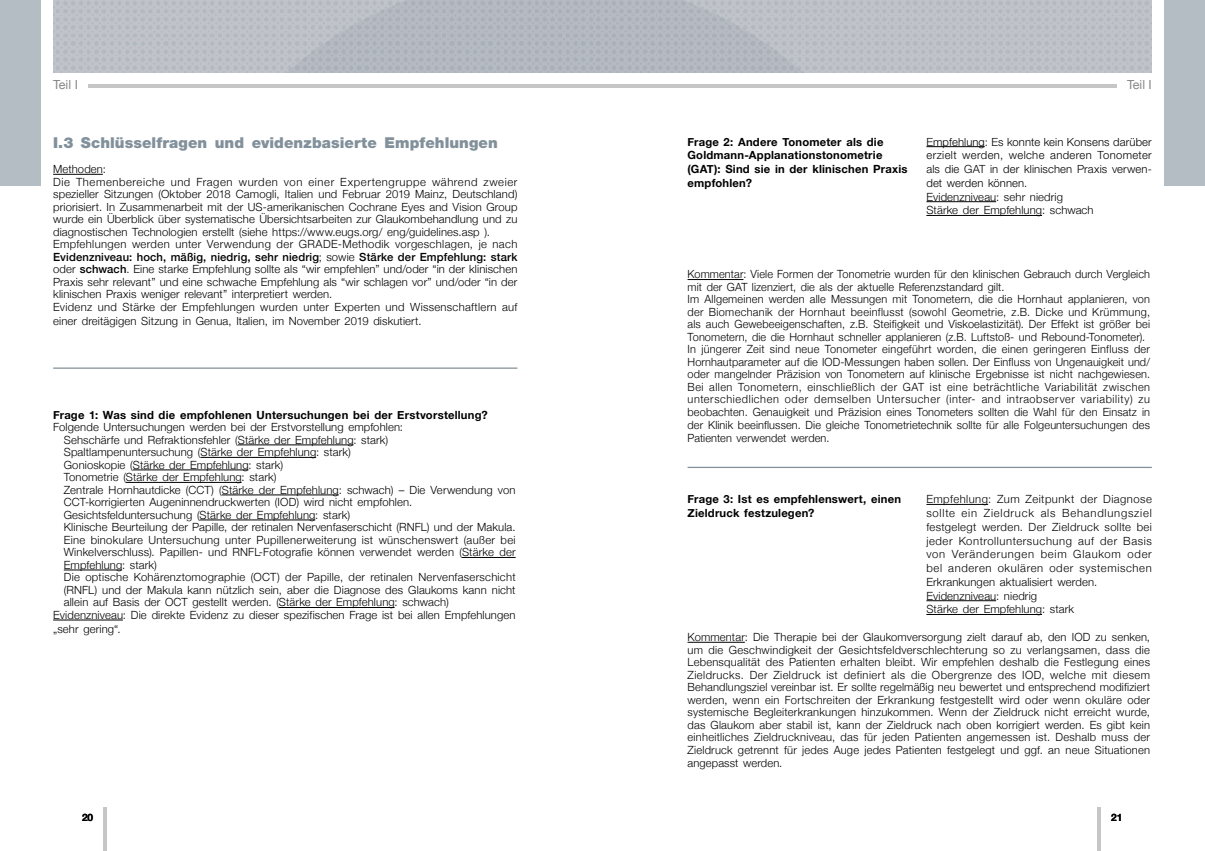
<style>
.page{position:relative;width:1205px;height:851px;background:#fff}
.page>*{position:absolute;margin:0;border:0;box-sizing:border-box;transform-origin:0 0}
.t1{font:900 15px "Helvetica Neue LT Pro";letter-spacing:.005em;color:#81909a}
.t2{font:12.5px "Helvetica Neue";color:#878787}
.t3{font:300 11.25px/12.5px "Helvetica Neue";letter-spacing:.015em;color:#000}
.t4{font:300 11.25px/13.8px "Helvetica Neue";letter-spacing:.04em;color:#000}
.t5{font:700 11.25px/13.8px "Helvetica Neue";letter-spacing:.02em;color:#000}
.t6{font:300 11.25px/13.8px "Helvetica Neue LT Pro";letter-spacing:.01em;color:#000;text-align:justify}
.t7{font:700 10.12px "Helvetica Neue";color:#000}
.s1{font-weight:500}
</style>
<div class="page">
<img style="left:53px;top:0;width:1099px;height:72px">
<svg style="left:220px;top:0;width:669px;height:72px;background:#b5bac1"></svg>
<hr style="left:600px;top:84px;width:516px;height:3px;background:#c6c6c6">
<hr style="left:88px;top:84px;width:512px;height:3px;background:#c6c6c6">
<div style="left:0;top:0;width:41px;height:186px;background:#b4bcc4"></div>
<div style="left:1164px;top:0;width:41px;height:186px;background:#b4bcc4"></div>
<hr style="left:103px;top:807px;width:4px;height:43px;background:#c6c6c6">
<hr style="left:1097px;top:807px;width:4px;height:43px;background:#c6c6c6">
<hr style="left:53px;top:367px;width:464px;height:2px;background:#81909a">
<hr style="left:238px;top:444px;width:115px;height:1px;background:#000">
<hr style="left:200px;top:457px;width:116px;height:1px;background:#000">
<hr style="left:133px;top:469px;width:115px;height:1px;background:#000">
<hr style="left:126px;top:482px;width:116px;height:1px;background:#000">
<hr style="left:222px;top:494px;width:117px;height:1px;background:#000">
<hr style="left:200px;top:519px;width:115px;height:1px;background:#000">
<hr style="left:462px;top:557px;width:54px;height:1px;background:#000">
<hr style="left:64px;top:569px;width:58px;height:1px;background:#000">
<hr style="left:279px;top:607px;width:116px;height:1px;background:#000">
<hr style="left:53px;top:619px;width:70px;height:1px;background:#000">
<hr style="left:687px;top:279px;width:56px;height:1px;background:#000">
<hr style="left:926px;top:146px;width:59px;height:1px;background:#000">
<hr style="left:926px;top:201px;width:70px;height:1px;background:#000">
<hr style="left:926px;top:215px;width:116px;height:1px;background:#000">
<hr style="left:53px;top:174px;width:50px;height:1px;background:#000">
<hr style="left:687px;top:642px;width:58px;height:1px;background:#000">
<hr style="left:926px;top:504px;width:62px;height:1px;background:#000">
<hr style="left:926px;top:600px;width:70px;height:1px;background:#000">
<hr style="left:926px;top:614px;width:116px;height:1px;background:#000">
<hr style="left:687px;top:466px;width:465px;height:2px;background:#81909a">
<p class="t2" style="left:53px;top:75px;width:26px">Teil I</p>
<p class="t2" style="left:1127px;top:76px;width:26px">Teil I</p>
<h1 class="t1" style="left:53px;top:134px;width:446px">I.3 Schlüsselfragen und evidenzbasierte Empfehlungen</h1>
<p class="t3" style="left:53px;top:162px;width:466px">Methoden:<br>Die Themenbereiche und Fragen wurden von einer Expertengruppe während zweier spezieller Sitzungen (Oktober 2018 Camogli, Italien und Februar 2019 Mainz, Deutschland) priorisiert. In Zusammenarbeit mit der US-amerikanischen Cochrane Eyes and Vision Group wurde ein Überblick über systematische Übersichtsarbeiten zur Glaukombehandlung und zu diagnostischen Technologien erstellt (siehe https://www.eugs.org/ eng/guidelines.asp ).<br>Empfehlungen werden unter Verwendung der GRADE-Methodik vorgeschlagen, je nach <span class="s1">Evidenzniveau: hoch, mäßig, niedrig, sehr niedrig</span>; sowie <span class="s1">Stärke der Empfehlung: stark </span>oder <span class="s1">schwach</span>. Eine starke Empfehlung sollte als “wir empfehlen” und/oder “in der klinischen Praxis sehr relevant” und eine schwache Empfehlung als “wir schlagen vor” und/oder “in der klinischen Praxis weniger relevant” interpretiert werden.<br>Evidenz und Stärke der Empfehlungen wurden unter Experten und Wissenschaftlern auf</p>
<p class="t3" style="left:53px;top:313px;width:370px">einer dreitägigen Sitzung in Genua, Italien, im November 2019 diskutiert.</p>
<p class="t5" style="left:53px;top:408px;width:436px">Frage 1: Was sind die empfohlenen Untersuchungen bei der Erstvorstellung?</p>
<p class="t3" style="left:53px;top:420px;width:351px">Folgende Untersuchungen werden bei der Erstvorstellung empfohlen:</p>
<p class="t3" style="left:64px;top:432px;width:326px">Sehschärfe und Refraktionsfehler (Stärke der Empfehlung: stark)</p>
<p class="t3" style="left:64px;top:445px;width:289px">Spaltlampenuntersuchung (Stärke der Empfehlung: stark)</p>
<p class="t3" style="left:64px;top:457px;width:221px">Gonioskopie (Stärke der Empfehlung: stark)</p>
<p class="t3" style="left:64px;top:470px;width:214px">Tonometrie (Stärke der Empfehlung: stark)</p>
<p class="t3" style="left:64px;top:482px;width:453px">Zentrale Hornhautdicke (CCT) (Stärke der Empfehlung: schwach) – Die Verwendung von</p>
<p class="t3" style="left:64px;top:495px;width:350px">CCT-korrigierten Augeninnendruckwerten (IOD) wird nicht empfohlen.</p>
<p class="t3" style="left:64px;top:507px;width:288px">Gesichtsfelduntersuchung (Stärke der Empfehlung: stark)</p>
<p class="t3" style="left:64px;top:520px;width:453px">Klinische Beurteilung der Papille, der retinalen Nervenfaserschicht (RNFL) und der Makula.</p>
<p class="t3" style="left:64px;top:532px;width:453px">Eine binokulare Untersuchung unter Pupillenerweiterung ist wünschenswert (außer bei</p>
<p class="t3" style="left:64px;top:545px;width:453px">Winkelverschluss). Papillen- und RNFL-Fotografie können verwendet werden (Stärke der</p>
<p class="t3" style="left:64px;top:557px;width:95px">Empfehlung: stark)</p>
<p class="t3" style="left:64px;top:570px;width:453px">Die optische Kohärenztomographie (OCT) der Papille, der retinalen Nervenfaserschicht</p>
<p class="t3" style="left:64px;top:582px;width:453px">(RNFL) und der Makula kann nützlich sein, aber die Diagnose des Glaukoms kann nicht</p>
<p class="t3" style="left:64px;top:595px;width:386px">allein auf Basis der OCT gestellt werden. (Stärke der Empfehlung: schwach)</p>
<p class="t3" style="left:53px;top:607px;width:464px">Evidenzniveau: Die direkte Evidenz zu dieser spezifischen Frage ist bei allen Empfehlungen</p>
<p class="t3" style="left:53px;top:621px;width:69px">„sehr gering“.</p>
<p class="t5" style="left:687px;top:135px;width:222px">Frage 2: Andere Tonometer als die<br>Goldmann-Applanationstonometrie (GAT): Sind sie in der klinischen Praxis empfohlen?</p>
<p class="t6" style="left:926px;top:134px;width:227px">Empfehlung: Es konnte kein Konsens darüber erzielt werden, welche anderen Tonometer als die GAT in der klinischen Praxis verwen&shy;det werden können.</p>
<p class="t3" style="left:926px;top:189px;width:169px;line-height:13.8px">Evidenzniveau: sehr niedrig<br>Stärke der Empfehlung: schwach</p>
<p class="t3" style="left:687px;top:267px;width:464px">Kommentar: Viele Formen der Tonometrie wurden für den klinischen Gebrauch durch Vergleich mit der GAT lizenziert, die als der aktuelle Referenzstandard gilt.<br>Im Allgemeinen werden alle Messungen mit Tonometern, die die Hornhaut applanieren, von der Biomechanik der Hornhaut beeinflusst (sowohl Geometrie, z.B. Dicke und Krümmung, als auch Gewebeeigenschaften, z.B. Steifigkeit und Viskoelastizität). Der Effekt ist größer bei Tonometern, die die Hornhaut schneller applanieren (z.B. Luftstoß- und Rebound-Tonometer).<br>In jüngerer Zeit sind neue Tonometer eingeführt worden, die einen geringeren Einfluss der Hornhautparameter auf die IOD-Messungen haben sollen. Der Einfluss von Ungenauigkeit und/ oder mangelnder Präzision von Tonometern auf klinische Ergebnisse ist nicht nachgewiesen.<br>Bei allen Tonometern, einschließlich der GAT ist eine beträchtliche Variabilität zwischen unterschiedlichen oder demselben Untersucher (inter- and intraobserver variability) zu beobachten. Genauigkeit und Präzision eines Tonometers sollten die Wahl für den Einsatz in der Klinik beeinflussen. Die gleiche Tonometrietechnik sollte für alle Folgeuntersuchungen des</p>
<p class="t3" style="left:687px;top:431px;width:143px">Patienten verwendet werden.</p>
<p class="t5" style="left:687px;top:492px;width:215px">Frage 3: Ist es empfehlenswert, einen<br>Zieldruck festzulegen?</p>
<p class="t4" style="left:926px;top:491px;width:227px">Empfehlung: Zum Zeitpunkt der Diagnose sollte ein Zieldruck als Behandlungsziel festgelegt werden. Der Zieldruck sollte bei jeder Kontrolluntersuchung auf der Basis von Veränderungen beim Glaukom oder bel anderen okulären oder systemischen Erkrankungen aktualisiert werden.<br>Evidenzniveau: niedrig<br>Stärke der Empfehlung: stark</p>
<p class="t3" style="left:687px;top:630px;width:464px;text-align:justify">Kommentar: Die Therapie bei der Glaukomversorgung zielt darauf ab, den IOD zu senken, um die Geschwindigkeit der Gesichtsfeldverschlechterung so zu verlangsamen, dass die Lebensqualität des Patienten erhalten bleibt. Wir empfehlen deshalb die Festlegung eines Zieldrucks. Der Zieldruck ist definiert als die Obergrenze des IOD, welche mit diesem Behandlungsziel vereinbar ist. Er sollte regelmäßig neu bewertet und entsprechend modifiziert werden, wenn ein Fortschreiten der Erkrankung festgestellt wird oder wenn okuläre oder systemische Begleiterkrankungen hinzukommen. Wenn der Zieldruck nicht erreicht wurde, das Glaukom aber stabil ist, kann der Zieldruck nach oben korrigiert werden. Es gibt kein einheitliches Zieldruckniveau, das für jeden Patienten angemessen ist. Deshalb muss der Zieldruck getrennt für jedes Auge jedes Patienten festgelegt und ggf. an neue Situationen</p>
<p class="t3" style="left:687px;top:756px;width:96px">angepasst werden.</p>
<p class="t7" style="left:82px;top:809px;width:13px">20</p>
<p class="t7" style="left:1111px;top:809px;width:13px">21</p>
</div>
